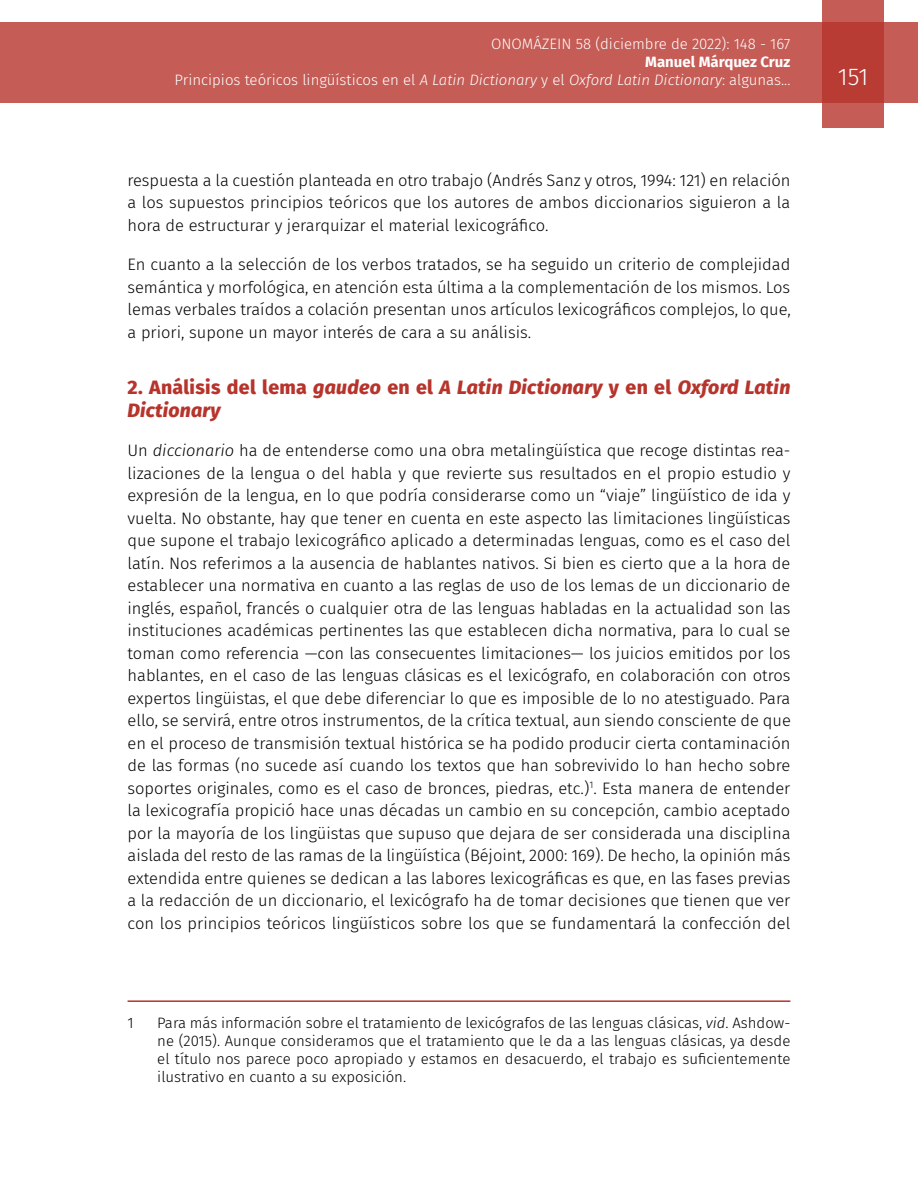
<style>
.page{position:relative;width:918px;height:1188px;background:#fff}
.page>*{position:absolute;margin:0;border:0;box-sizing:border-box;transform-origin:0 0}
.t1{font:300 24px "Fira Sans";color:#fff}
.t2{font:italic 800 19.5px/22.5px "Fira Sans";letter-spacing:.015em;color:#b7342c}
.t3{font:300 16.5px/22.5px "Fira Sans";color:#000;text-align:justify}
.t4{font:300 15px/18px "Fira Sans";color:#000;text-align:justify}
.t5{font:300 15px/18px "Fira Sans";color:#fff;text-align:right}
.s1{font-weight:700}
.s2{font-style:italic}
.s3{font-style:normal}
</style>
<div class="page">
<div style="left:0;top:23px;width:918px;height:80px;background:#c55c56"></div>
<svg style="left:822px;top:0;width:62px;height:128px;background:#bd4740"></svg>
<hr style="left:128px;top:1000px;width:662px;height:2px;background:#b7342c">
<p class="t5" style="left:491px;top:35px;width:301px">ONOMÁZEIN 58 (diciembre de 2022): 148 - 167</p>
<p class="t5" style="left:175px;top:53px;width:617px"><span class="s1">Manuel Márquez Cruz<br></span>Principios teóricos lingüísticos en el <span class="s2">A Latin Dictionary</span> y el <span class="s2">Oxford Latin Dictionary</span>: algunas...</p>
<p class="t3" style="left:128px;top:168px;width:664px">respuesta a la cuestión planteada en otro trabajo (Andrés Sanz y otros, 1994: 121) en relación a los supuestos principios teóricos que los autores de ambos diccionarios siguieron a la hora de estructurar y jerarquizar el material lexicográfico.</p>
<p class="t3" style="left:128px;top:253px;width:665px">En cuanto a la selección de los verbos tratados, se ha seguido un criterio de complejidad semántica y morfológica, en atención esta última a la complementación de los mismos. Los lemas verbales traídos a colación presentan unos artículos lexicográficos complejos, lo que, a priori, supone un mayor interés de cara a su análisis.</p>
<p class="t2" style="left:128px;top:374px;width:664px"><span class="s3">2. Análisis del lema</span> gaudeo <span class="s3">en el</span> A Latin Dictionary <span class="s3">y en el</span> Oxford Latin<br>Dictionary</p>
<p class="t3" style="left:128px;top:439px;width:665px">Un <span class="s2">diccionario</span> ha de entenderse como una obra metalingüística que recoge distintas rea&shy;lizaciones de la lengua o del habla y que revierte sus resultados en el propio estudio y expresión de la lengua, en lo que podría considerarse como un “viaje” lingüístico de ida y vuelta. No obstante, hay que tener en cuenta en este aspecto las limitaciones lingüísticas que supone el trabajo lexicográfico aplicado a determinadas lenguas, como es el caso del latín. Nos referimos a la ausencia de hablantes nativos. Si bien es cierto que a la hora de establecer una normativa en cuanto a las reglas de uso de los lemas de un diccionario de inglés, español, francés o cualquier otra de las lenguas habladas en la actualidad son las instituciones académicas pertinentes las que establecen dicha normativa, para lo cual se toman como referencia —con las consecuentes limitaciones— los juicios emitidos por los hablantes, en el caso de las lenguas clásicas es el lexicógrafo, en colaboración con otros expertos lingüistas, el que debe diferenciar lo que es imposible de lo no atestiguado. Para ello, se servirá, entre otros instrumentos, de la crítica textual, aun siendo consciente de que en el proceso de transmisión textual histórica se ha podido producir cierta contaminación de las formas (no sucede así cuando los textos que han sobrevivido lo han hecho sobre soportes originales, como es el caso de bronces, piedras, etc.)<sup>1</sup>. Esta manera de entender la lexicografía propició hace unas décadas un cambio en su concepción, cambio aceptado por la mayoría de los lingüistas que supuso que dejara de ser considerada una disciplina aislada del resto de las ramas de la lingüística (Béjoint, 2000: 169). De hecho, la opinión más extendida entre quienes se dedican a las labores lexicográficas es que, en las fases previas a la redacción de un diccionario, el lexicógrafo ha de tomar decisiones que tienen que ver con los principios teóricos lingüísticos sobre los que se fundamentará la confección del</p>
<p class="t4" style="left:128px;top:1013px;width:8px">1</p>
<p class="t4" style="left:157px;top:1013px;width:635px">Para más información sobre el tratamiento de lexicógrafos de las lenguas clásicas, <span class="s2">vid</span>. Ashdow&shy;ne (2015). Aunque consideramos que el tratamiento que le da a las lenguas clásicas, ya desde el título nos parece poco apropiado y estamos en desacuerdo, el trabajo es suficientemente ilustrativo en cuanto a su exposición.</p>
<h1 class="t1" style="left:838px;top:60px;width:32px">151</h1>
</div>
